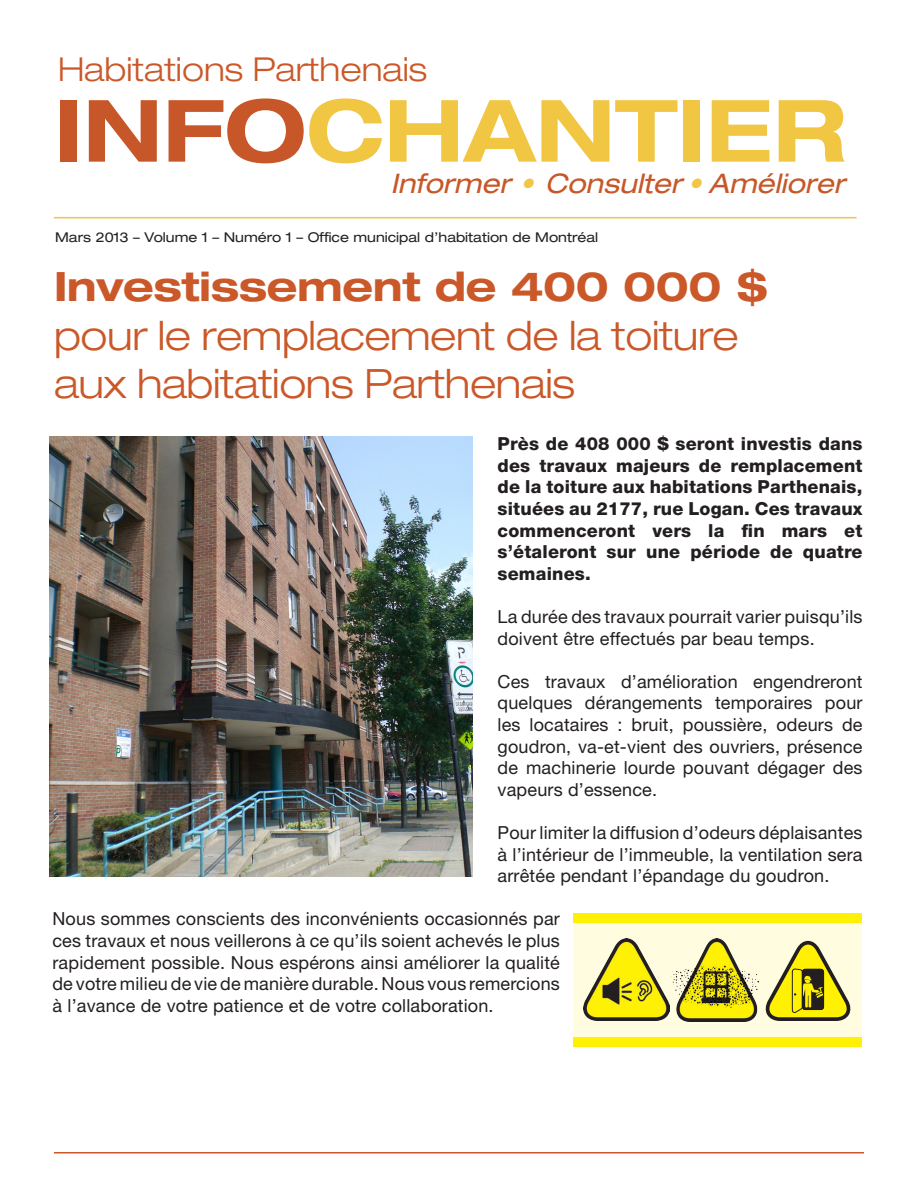
<style>
.page{position:relative;width:918px;height:1188px;background:#fff}
.page>*{position:absolute;margin:0;border:0;box-sizing:border-box;transform-origin:0 0}
.t1{font:700 expanded 86.1px "Helvetica Neue";color:#f0c642}
.t2{font:300 expanded 40.5px "Helvetica Neue";letter-spacing:-.01em;color:#ca5828}
.t3{font:700 expanded 40.5px "Helvetica Neue";letter-spacing:-.01em;color:#ca5828}
.t4{font:300 expanded 33px "Helvetica Neue";color:#ca5828}
.t5{font:italic expanded 27px "Helvetica Neue";color:#c75728}
.t6{font:18px/21.6px "Helvetica Neue";letter-spacing:.01em;color:#231f20;text-align:justify}
.t7{font:800 18px/21.6px "Helvetica Neue";letter-spacing:.01em;color:#231f20;text-align:justify}
.t8{font:expanded 13.5px "Helvetica Neue";color:#231f20}
.s1{color:#c75728}
.s2{color:#f0c642}
</style>
<div class="page">
<hr style="left:54px;top:217px;width:803px;height:1px;background:#f0c642">
<hr style="left:54px;top:1152px;width:810px;height:2px;background:#ca5828">
<img style="left:50px;top:437px;width:422px;height:439px">
<div style="left:573px;top:923px;width:289px;height:119px;background:#fffce0"></div>
<div style="left:573px;top:913px;width:289px;height:10px;background:#fff101"></div>
<div style="left:573px;top:1038px;width:289px;height:9px;background:#fff101"></div>
<img style="left:672px;top:938px;width:87px;height:83px">
<img style="left:583px;top:938px;width:87px;height:83px">
<svg style="left:765px;top:941px;width:85px;height:80px"></svg>
<p class="t4" style="left:58px;top:50px;width:371px">Habitations Parthenais</p>
<p class="t1" style="left:55px;top:77px;width:793px"><span class="s1">INFO</span>CHANTIER</p>
<p class="t5" style="left:390px;top:167px;width:463px">Informer <span class="s2">•</span> Consulter<span class="s2">•</span> Améliorer</p>
<p class="t8" style="left:55px;top:229px;width:545px">Mars 2013 – Volume 1 – Numéro 1 – Office municipal d’habitation de Montréal</p>
<p class="t3" style="left:54px;top:261px;width:716px">Investissement de 400 000 $</p>
<p class="t2" style="left:54px;top:311px;width:686px">pour le remplacement de la toiture</p>
<p class="t2" style="left:54px;top:360px;width:522px">aux habitations Parthenais</p>
<p class="t7" style="left:498px;top:433px;width:366px">Près de 408 000 $ seront investis dans des travaux majeurs de remplacement de la toiture aux habitations Parthenais, situées au 2177, rue Logan. Ces travaux commenceront vers la fin mars et s’étaleront sur une période de quatre semaines.</p>
<p class="t6" style="left:498px;top:606px;width:366px">La durée des travaux pourrait varier puisqu’ils doivent être effectués par beau temps.</p>
<p class="t6" style="left:498px;top:670px;width:366px">Ces travaux d’amélioration engendreront quelques dérangements temporaires pour les locataires : bruit, poussière, odeurs de goudron, va-et-vient des ouvriers, présence de machinerie lourde pouvant dégager des vapeurs d’essence.</p>
<p class="t6" style="left:498px;top:822px;width:366px">Pour limiter la diffusion d’odeurs déplaisantes à l’intérieur de l’immeuble, la ventilation sera arrêtée pendant l’épandage du goudron.</p>
<p class="t6" style="left:52px;top:908px;width:509px">Nous sommes conscients des inconvénients occasionnés par ces travaux et nous veillerons à ce qu’ils soient achevés le plus rapidement possible. Nous espérons ainsi améliorer la qualité de votre milieu de vie de manière durable. Nous vous remercions à l’avance de votre patience et de votre collaboration.</p>
</div>
